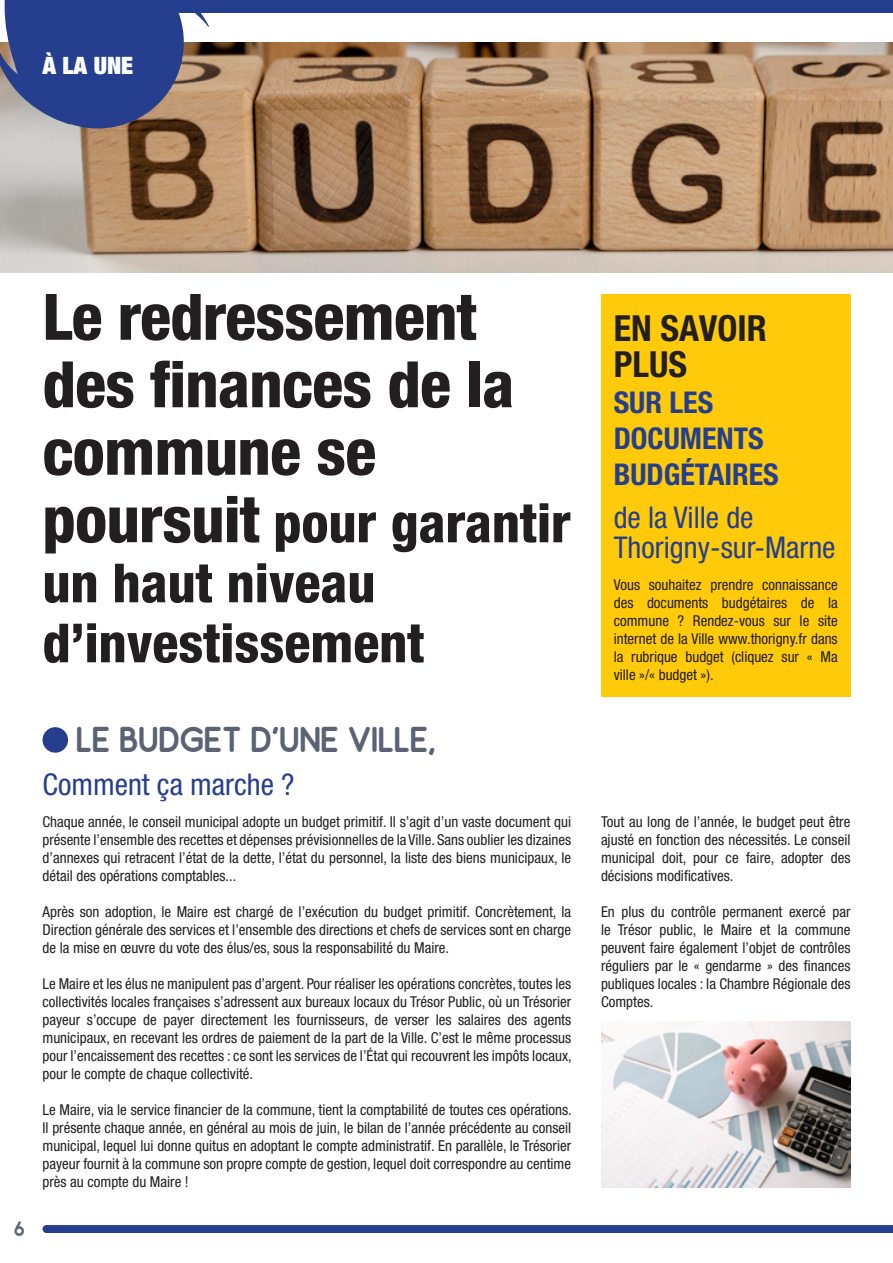
<style>
.page{position:relative;width:893px;height:1263px;background:#fff}
.page>*{position:absolute;margin:0;border:0;box-sizing:border-box;transform-origin:0 0}
.t1{font:800 condensed 64.05px/67.5px "Helvetica Neue LT Std";letter-spacing:-.01em;color:#231f20}
.t2{font:800 condensed 54px/60px "Helvetica Neue LT Std";color:#231f20}
.t3{font:700 36px "Odin";letter-spacing:-.01em;color:#5b6273}
.t4{font:700 condensed 36px/36px "Helvetica Neue LT Std";color:#231f20}
.t5{font:condensed 30px/30px "Helvetica Neue LT Std";color:#253f8e}
.t6{font:700 condensed 30px/36px "Helvetica Neue LT Std";color:#253f8e}
.t7{font:900 condensed 24px "Helvetica Neue LT Std";color:#fff}
.t8{font:700 21px "Odin";color:#5b6273}
.t9{font:condensed 15px/18px "Helvetica Neue LT Std";color:#231f20;text-align:justify}
.s1{font-size:64.05px}
</style>
<div class="page">
<img style="left:0;top:43px;width:893px;height:229px">
<svg style="left:0;top:0;width:232px;height:135px;background:#5a628b"></svg>
<div style="left:55px;top:0;width:838px;height:12px;background:#253f8e"></div>
<svg style="left:43px;top:1225px;width:850px;height:8px;background:#26408e"></svg>
<div style="left:43px;top:727px;width:25px;height:26px;background:#253f8e;border-radius:50%"></div>
<div style="left:601px;top:294px;width:249px;height:402px;background:#feca0a"></div>
<img style="left:601px;top:1021px;width:249px;height:167px">
<h3 class="t7" style="left:43px;top:50px;width:92px">À LA UNE</h3>
<h1 class="t1" style="left:43px;top:282px;width:473px">Le redressement des finances de la commune se</h1>
<h2 class="t2" style="left:43px;top:492px;width:530px"><span class="s1">poursuit</span> pour garantir un haut niveau d’investissement</h2>
<h3 class="t8" style="left:14px;top:1217px;width:13px">6</h3>
<h3 class="t3" style="left:76px;top:719px;width:362px">LE BUDGET D'UNE VILLE,</h3>
<h3 class="t5" style="left:43px;top:769px;width:254px">Comment ça marche ?</h3>
<p class="t9" style="left:43px;top:813px;width:530px">Chaque année, le conseil municipal adopte un budget primitif. Il s’agit d’un vaste document qui présente l’ensemble des recettes et dépenses prévisionnelles de la Ville. Sans oublier les dizaines d’annexes qui retracent l’état de la dette, l’état du personnel, la liste des biens municipaux, le détail des opérations comptables...</p>
<p class="t9" style="left:43px;top:903px;width:530px">Après son adoption, le Maire est chargé de l’exécution du budget primitif. Concrètement, la Direction générale des services et l’ensemble des directions et chefs de services sont en charge de la mise en œuvre du vote des élus/es, sous la responsabilité du Maire.</p>
<p class="t9" style="left:43px;top:975px;width:531px">Le Maire et les élus ne manipulent pas d’argent. Pour réaliser les opérations concrètes, toutes les collectivités locales françaises s’adressent aux bureaux locaux du Trésor Public, où un Trésorier payeur s’occupe de payer directement les fournisseurs, de verser les salaires des agents municipaux, en recevant les ordres de paiement de la part de la Ville. C’est le même processus pour l’encaissement des recettes : ce sont les services de l’État qui recouvrent les impôts locaux, pour le compte de chaque collectivité.</p>
<p class="t9" style="left:43px;top:1101px;width:531px">Le Maire, via le service financier de la commune, tient la comptabilité de toutes ces opérations.<br>Il présente chaque année, en général au mois de juin, le bilan de l’année précédente au conseil municipal, lequel lui donne quitus en adoptant le compte administratif. En parallèle, le Trésorier payeur fournit à la commune son propre compte de gestion, lequel doit correspondre au centime près au compte du Maire !</p>
<h3 class="t4" style="left:614px;top:310px;width:154px">EN SAVOIR<br>PLUS</h3>
<h3 class="t6" style="left:614px;top:384px;width:166px">SUR LES<br>DOCUMENTS<br>BUDGÉTAIRES</h3>
<h3 class="t5" style="left:614px;top:502px;width:223px">de la Ville de<br>Thorigny-sur-Marne</h3>
<p class="t9" style="left:614px;top:575px;width:225px">Vous souhaitez prendre connaissance des documents budgétaires de la commune ? Rendez-vous sur le site internet de la Ville www.thorigny.fr dans la rubrique budget (cliquez sur « Ma ville »/« budget »).</p>
<p class="t9" style="left:601px;top:813px;width:251px">Tout au long de l’année, le budget peut être ajusté en fonction des nécessités. Le conseil municipal doit, pour ce faire, adopter des décisions modificatives.</p>
<p class="t9" style="left:601px;top:903px;width:251px">En plus du contrôle permanent exercé par le Trésor public, le Maire et la commune peuvent faire également l’objet de contrôles réguliers par le « gendarme » des finances publiques locales : la Chambre Régionale des Comptes.</p>
</div>
